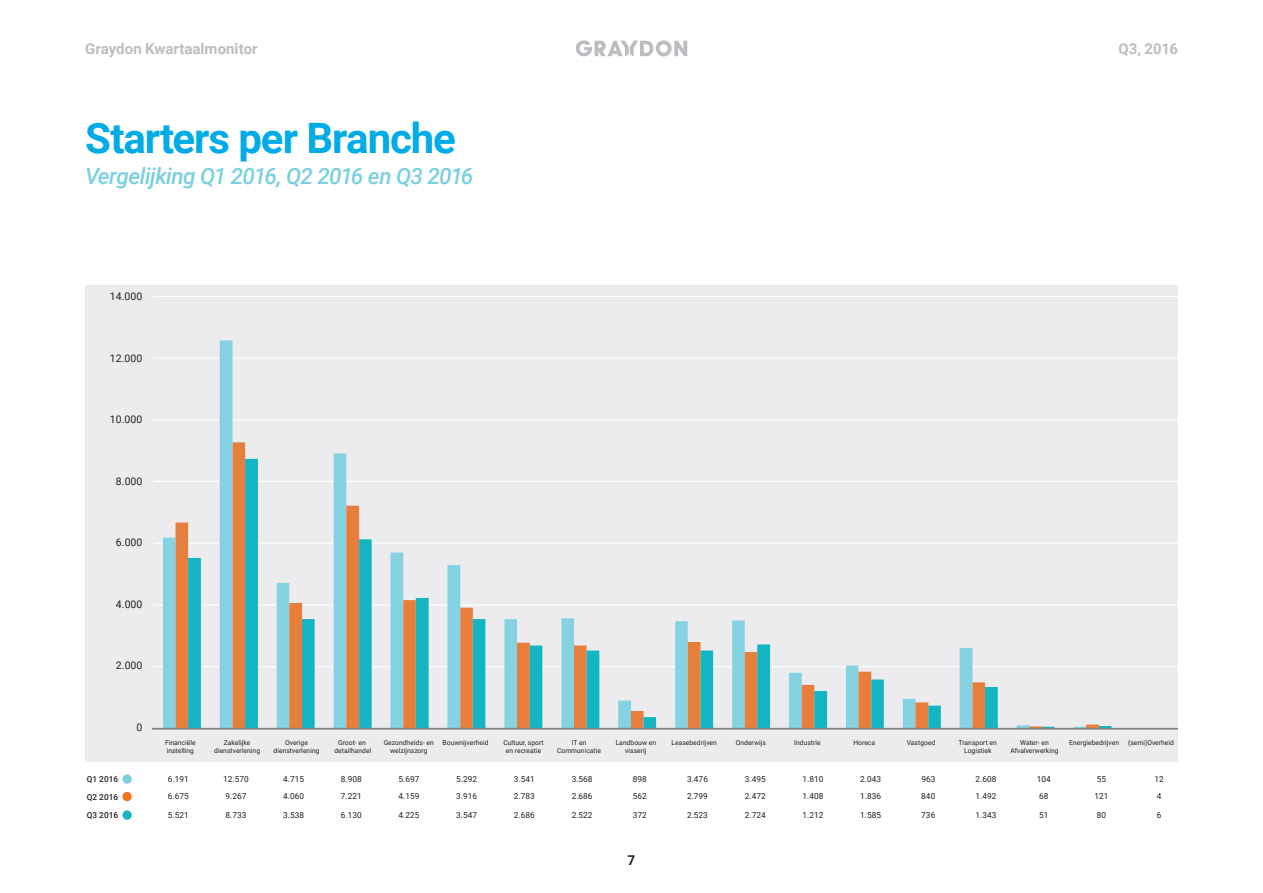
<style>
.page{position:relative;width:1263px;height:893px;background:#fff}
.page>*{position:absolute;margin:0;border:0;box-sizing:border-box;transform-origin:0 0}
.t1{font:700 42px "Roboto";letter-spacing:-.025em;color:#00abe7}
.t2{font:italic 500 22.5px "Roboto";letter-spacing:-.035em;color:#7bd0e0}
.t3{font:700 15px "Roboto";color:#bcbdc0}
.t4{font:700 13.5px "Roboto";color:#231f20}
.t5{font:10.5px "Roboto";letter-spacing:.005em;color:#231f20}
.t6{font:8.25px "Roboto";letter-spacing:.005em;color:#231f20}
.t7{font:500 8.25px "Roboto";letter-spacing:.005em;color:#231f20}
.t8{font:6.75px/8.1px "Roboto";letter-spacing:.005em;color:#231f20;text-align:center}
</style>
<div class="page">
<svg style="left:575px;top:40px;width:112px;height:17px"></svg>
<svg style="left:122px;top:774px;width:10px;height:10px"></svg>
<div style="left:122px;top:792px;width:10px;height:9px;background:#f47321;border-radius:50%"></div>
<svg style="left:122px;top:810px;width:10px;height:10px"></svg>
<div style="left:85px;top:285px;width:1093px;height:476px;background:#ececee"></div>
<hr style="left:153px;top:666px;width:1025px;height:1px;background:#fff">
<hr style="left:153px;top:543px;width:1025px;height:1px;background:#fff">
<hr style="left:153px;top:481px;width:1025px;height:1px;background:#fff">
<hr style="left:153px;top:419px;width:1025px;height:1px;background:#fff">
<hr style="left:153px;top:357px;width:1025px;height:2px;background:#fff">
<hr style="left:153px;top:296px;width:1025px;height:1px;background:#fff">
<svg style="left:163px;top:340px;width:70px;height:388px"></svg>
<svg style="left:176px;top:442px;width:171px;height:286px"></svg>
<svg style="left:188px;top:459px;width:980px;height:269px"></svg>
<hr style="left:152px;top:728px;width:1026px;height:1px;background:#808285">
<h3 class="t3" style="left:85px;top:38px;width:174px">Graydon Kwartaalmonitor</h3>
<h3 class="t3" style="left:1118px;top:38px;width:61px">Q3, 2016</h3>
<h1 class="t1" style="left:85px;top:108px;width:372px">Starters per Branche</h1>
<h2 class="t2" style="left:85px;top:161px;width:390px">Vergelijking Q1 2016, Q2 2016 en Q3 2016</h2>
<h3 class="t5" style="left:110px;top:289px;width:34px">14.000</h3>
<h3 class="t5" style="left:110px;top:350px;width:34px">12.000</h3>
<h3 class="t5" style="left:110px;top:412px;width:34px">10.000</h3>
<h3 class="t5" style="left:116px;top:473px;width:28px">8.000</h3>
<h3 class="t5" style="left:116px;top:535px;width:28px">6.000</h3>
<h3 class="t5" style="left:116px;top:596px;width:28px">4.000</h3>
<h3 class="t5" style="left:116px;top:658px;width:28px">2.000</h3>
<p class="t7" style="left:87px;top:773px;width:33px">Q1 2016</p>
<p class="t7" style="left:87px;top:791px;width:33px">Q2 2016</p>
<p class="t7" style="left:87px;top:810px;width:33px">Q3 2016</p>
<h3 class="t5" style="left:137px;top:719px;width:7px">0</h3>
<p class="t8" style="left:165px;top:738px;width:32px;text-align:left">Financiële instelling</p>
<p class="t8" style="left:214px;top:738px;width:47px">Zakelijke dienstverlening</p>
<p class="t8" style="left:274px;top:738px;width:47px">Overige dienstverlening</p>
<p class="t8" style="left:334px;top:738px;width:38px">Groot- en detailhandel</p>
<p class="t8" style="left:384px;top:738px;width:52px">Gezondheids- en welzijnszorg</p>
<p class="t8" style="left:443px;top:738px;width:47px">Bouwnijverheid</p>
<p class="t8" style="left:503px;top:738px;width:42px">Cultuur, sport en recreatie</p>
<p class="t8" style="left:557px;top:738px;width:46px">IT en<br>Communicatie</p>
<p class="t8" style="left:616px;top:738px;width:42px">Landbouw en visserij</p>
<p class="t8" style="left:671px;top:738px;width:47px">Leasebedrijven</p>
<p class="t8" style="left:736px;top:738px;width:32px">Onderwijs</p>
<p class="t8" style="left:794px;top:738px;width:28px">Industrie</p>
<p class="t8" style="left:853px;top:738px;width:23px">Horeca</p>
<p class="t8" style="left:907px;top:738px;width:30px">Vastgoed</p>
<p class="t8" style="left:959px;top:738px;width:40px">Transport en<br>Logistiek</p>
<p class="t8" style="left:1010px;top:738px;width:50px">Water- en<br>Afvalverwerking</p>
<p class="t8" style="left:1069px;top:738px;width:51px">Energiebedrijven</p>
<p class="t8" style="left:1128px;top:738px;width:48px">(semi)Overheid</p>
<p class="t6" style="left:168px;top:773px;width:22px">6.191</p>
<p class="t6" style="left:223px;top:773px;width:27px">12.570</p>
<p class="t6" style="left:283px;top:773px;width:22px">4.715</p>
<p class="t6" style="left:341px;top:773px;width:22px">8.908</p>
<p class="t6" style="left:399px;top:773px;width:22px">5.697</p>
<p class="t6" style="left:456px;top:773px;width:22px">5.292</p>
<p class="t6" style="left:514px;top:773px;width:22px">3.541</p>
<p class="t6" style="left:572px;top:773px;width:22px">3.568</p>
<p class="t6" style="left:633px;top:773px;width:15px">898</p>
<p class="t6" style="left:687px;top:773px;width:22px">3.476</p>
<p class="t6" style="left:745px;top:773px;width:22px">3.495</p>
<p class="t6" style="left:802px;top:773px;width:22px">1.810</p>
<p class="t6" style="left:860px;top:773px;width:22px">2.043</p>
<p class="t6" style="left:921px;top:773px;width:15px">963</p>
<p class="t6" style="left:975px;top:773px;width:22px">2.608</p>
<p class="t6" style="left:1037px;top:773px;width:15px">104</p>
<p class="t6" style="left:1097px;top:773px;width:11px">55</p>
<p class="t6" style="left:1154px;top:773px;width:11px">12</p>
<p class="t6" style="left:168px;top:790px;width:22px">6.675</p>
<p class="t6" style="left:225px;top:790px;width:22px">9.267</p>
<p class="t6" style="left:283px;top:790px;width:22px">4.060</p>
<p class="t6" style="left:341px;top:790px;width:22px">7.221</p>
<p class="t6" style="left:399px;top:790px;width:22px">4.159</p>
<p class="t6" style="left:456px;top:790px;width:22px">3.916</p>
<p class="t6" style="left:514px;top:790px;width:22px">2.783</p>
<p class="t6" style="left:572px;top:790px;width:22px">2.686</p>
<p class="t6" style="left:633px;top:790px;width:15px">562</p>
<p class="t6" style="left:687px;top:790px;width:22px">2.799</p>
<p class="t6" style="left:745px;top:790px;width:22px">2.472</p>
<p class="t6" style="left:802px;top:790px;width:22px">1.408</p>
<p class="t6" style="left:860px;top:790px;width:22px">1.836</p>
<p class="t6" style="left:921px;top:790px;width:15px">840</p>
<p class="t6" style="left:975px;top:790px;width:22px">1.492</p>
<p class="t6" style="left:1039px;top:790px;width:11px">68</p>
<p class="t6" style="left:1094px;top:790px;width:15px">121</p>
<p class="t6" style="left:1157px;top:790px;width:6px">4</p>
<p class="t6" style="left:168px;top:809px;width:22px">5.521</p>
<p class="t6" style="left:225px;top:809px;width:22px">8.733</p>
<p class="t6" style="left:283px;top:809px;width:22px">3.538</p>
<p class="t6" style="left:341px;top:809px;width:22px">6.130</p>
<p class="t6" style="left:399px;top:809px;width:22px">4.225</p>
<p class="t6" style="left:456px;top:809px;width:22px">3.547</p>
<p class="t6" style="left:514px;top:809px;width:22px">2.686</p>
<p class="t6" style="left:572px;top:809px;width:22px">2.522</p>
<p class="t6" style="left:633px;top:809px;width:15px">372</p>
<p class="t6" style="left:687px;top:809px;width:22px">2.523</p>
<p class="t6" style="left:745px;top:809px;width:22px">2.724</p>
<p class="t6" style="left:802px;top:809px;width:22px">1.212</p>
<p class="t6" style="left:860px;top:809px;width:22px">1.585</p>
<p class="t6" style="left:921px;top:809px;width:15px">736</p>
<p class="t6" style="left:975px;top:809px;width:22px">1.343</p>
<p class="t6" style="left:1039px;top:809px;width:11px">51</p>
<p class="t6" style="left:1097px;top:809px;width:11px">80</p>
<p class="t6" style="left:1157px;top:809px;width:6px">6</p>
<h3 class="t4" style="left:628px;top:851px;width:9px">7</h3>
</div>
